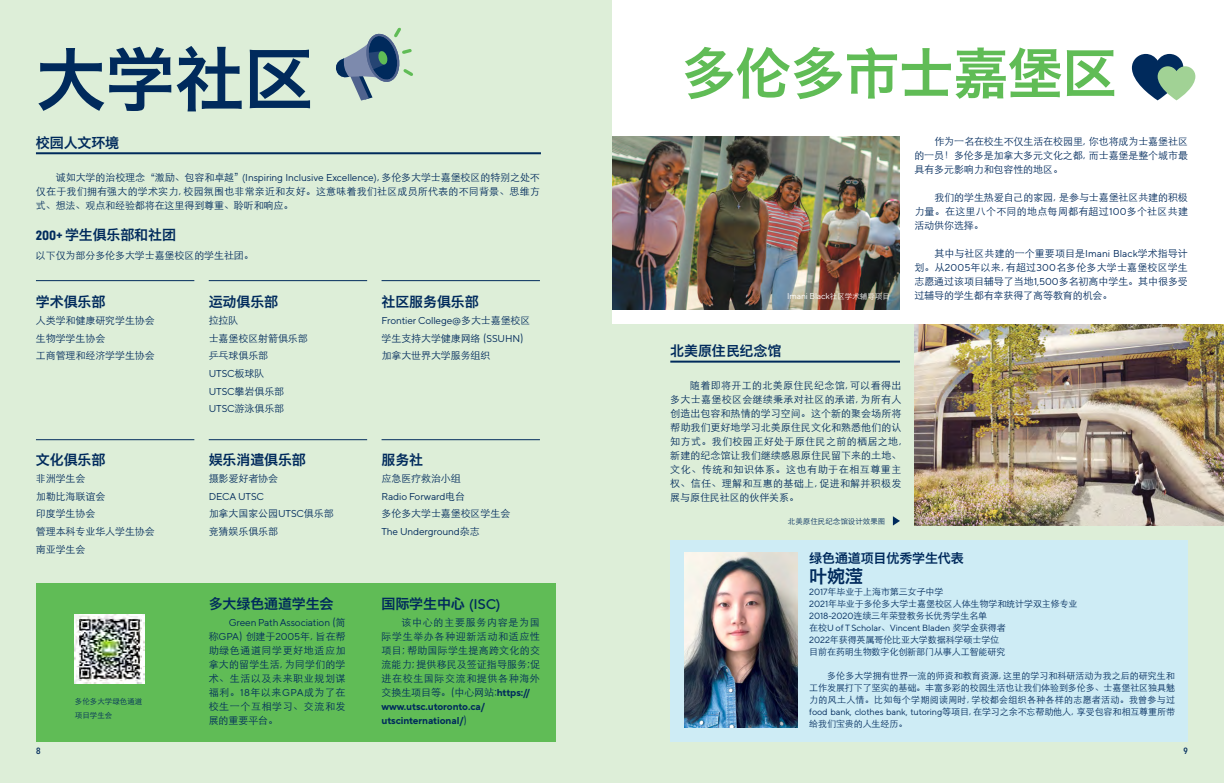
<style>
.page{position:relative;width:1224px;height:783px;background:#fff}
.page>*{position:absolute;margin:0;border:0;box-sizing:border-box;transform-origin:0 0}
.Hed_70pt_Ch{font:70px "Hiragino Sans GB W6";color:#002a5c}
.Hed_70pt_Ch-2{font:55px "Hiragino Sans GB W6";letter-spacing:-.01em;color:#60bc56}
.Name{font:18px "Hiragino Sans GB W6";color:#002a5c}
.Dek_Ch{font:14px "Hiragino Sans GB W6";letter-spacing:-.01em;color:#002a5c}
.Underlined_hed_Ch{font:14px "Hiragino Sans GB W6";letter-spacing:-.01em;color:#002a5c}
.Studies{font:13px "Hiragino Sans GB W6";letter-spacing:-.01em;color:#002a5c}
.Body_10pt_Ch{font:300 10px/14px "ST Heiti SC";letter-spacing:-.01em;color:#002a5c;text-align:justify}
.Body_10pt_Ch-2{font:10px "TT Norms Pro";letter-spacing:-.01em;color:#002a5c}
.Body_10pt_Ch-3{font:700 10px "TT Norms Pro";letter-spacing:-.01em;color:#002a5c}
.t1{font:500 9.5px "Config Condensed";color:#002a5c}
.Body{font:300 9px/12px "ST Heiti SC";letter-spacing:-.01em;color:#002a5c;text-align:justify}
.Body-2{font:9px "TT Norms Pro";letter-spacing:-.01em;color:#002a5c}
.t2{font:8.5px "TT Norms Pro";letter-spacing:-.01em;color:#fff}
.Body_10pt_Ch-4{font:300 7.5px "ST Heiti SC";color:#002a5c}
.s1{font-family:"TT Norms Pro";font-weight:400}
.s2{font-family:"Config Condensed";font-weight:700}
.s3{font-family:"ST Heiti SC";font-weight:300}
.s4{font-family:"TT Norms Pro";font-weight:500}
.s5{font-family:"TT Norms Pro";font-weight:700}
.s6{font-family:"ST Heiti SC";font-weight:300;font-size:7.5px}
</style>
<div class="page">
<div style="left:612px;top:324px;width:612px;height:459px;background:#ddeed8"></div>
<div style="left:0;top:0;width:612px;height:783px;background:#ddeed8"></div>
<div style="left:36px;top:583px;width:520px;height:159px;background:#60bc56"></div>
<hr style="left:670px;top:361px;width:230px;height:2px;background:#002a5c">
<img style="left:914px;top:324px;width:310px;height:202px">
<hr style="left:36px;top:152px;width:505px;height:2px;background:#002a5c">
<hr style="left:36px;top:280px;width:158px;height:1px;background:#002a5c">
<hr style="left:36px;top:439px;width:158px;height:1px;background:#002a5c">
<hr style="left:209px;top:280px;width:158px;height:1px;background:#002a5c">
<hr style="left:209px;top:439px;width:158px;height:1px;background:#002a5c">
<hr style="left:382px;top:280px;width:158px;height:1px;background:#002a5c">
<hr style="left:382px;top:439px;width:158px;height:1px;background:#002a5c">
<svg style="left:1132px;top:54px;width:63px;height:46px"></svg>
<svg style="left:336px;top:27px;width:77px;height:74px"></svg>
<img style="left:612px;top:137px;width:288px;height:173px">
<img style="left:74px;top:614px;width:70px;height:70px">
<div style="left:670px;top:540px;width:518px;height:201px;background:#ceecf5"></div>
<svg style="left:893px;top:516px;width:7px;height:10px"></svg>
<img style="left:684px;top:553px;width:113px;height:174px">
<p class="Hed_70pt_Ch" style="left:36px;top:33px;width:279px">大学社区</p>
<p class="Underlined_hed_Ch" style="left:36px;top:133px;width:85px">校园人文环境</p>
<p class="Body_10pt_Ch" style="left:36px;top:169px;width:506px;text-indent:20px">诚如大学的治校理念“激励、包容和卓越”<span class="s1">(Inspiring Inclusive Excellence)</span>, 多伦多大学士嘉堡校区的特别之处不仅在于我们拥有强大的学术实力, 校园氛围也非常亲近和友好。这意味着我们社区成员所代表的不同背景、思维方式、想法、观点和经验都将在这里得到尊重、聆听和响应。</p>
<p class="Dek_Ch" style="left:36px;top:226px;width:142px"><span class="s2">200+</span> 学生俱乐部和社团</p>
<p class="Body_10pt_Ch" style="left:36px;top:247px;width:219px">以下仅为部分多伦多大学士嘉堡校区的学生社团。</p>
<p class="Dek_Ch" style="left:36px;top:292px;width:71px">学术俱乐部</p>
<p class="Body_10pt_Ch" style="left:36px;top:312px;width:120px">人类学和健康研究学生协会</p>
<p class="Body_10pt_Ch" style="left:36px;top:330px;width:71px">生物学学生协会</p>
<p class="Body_10pt_Ch" style="left:36px;top:348px;width:120px">工商管理和经济学学生协会</p>
<p class="Dek_Ch" style="left:209px;top:292px;width:71px">运动俱乐部</p>
<p class="Body_10pt_Ch" style="left:209px;top:312px;width:31px">拉拉队</p>
<p class="Body_10pt_Ch" style="left:209px;top:330px;width:101px">士嘉堡校区射箭俱乐部</p>
<p class="Body_10pt_Ch" style="left:209px;top:348px;width:61px">乒乓球俱乐部</p>
<p class="Body_10pt_Ch-2" style="left:209px;top:367px;width:57px">UTSC<span class="s3">板球队</span></p>
<p class="Body_10pt_Ch" style="left:209px;top:383px;width:77px"><span class="s1">UTSC</span>攀岩俱乐部</p>
<p class="Body_10pt_Ch" style="left:209px;top:400px;width:77px"><span class="s1">UTSC</span>游泳俱乐部</p>
<p class="Dek_Ch" style="left:209px;top:450px;width:99px">娱乐消遣俱乐部</p>
<p class="Body_10pt_Ch" style="left:209px;top:470px;width:71px">摄影爱好者协会</p>
<p class="Body_10pt_Ch-2" style="left:209px;top:490px;width:57px">DECA UTSC</p>
<p class="Body_10pt_Ch" style="left:209px;top:506px;width:126px">加拿大国家公园<span class="s1">UTSC</span>俱乐部</p>
<p class="Body_10pt_Ch" style="left:209px;top:523px;width:71px">竞猜娱乐俱乐部</p>
<p class="Dek_Ch" style="left:36px;top:450px;width:71px">文化俱乐部</p>
<p class="Body_10pt_Ch" style="left:36px;top:470px;width:51px">非洲学生会</p>
<p class="Body_10pt_Ch" style="left:36px;top:488px;width:71px">加勒比海联谊会</p>
<p class="Body_10pt_Ch" style="left:36px;top:506px;width:61px">印度学生协会</p>
<p class="Body_10pt_Ch" style="left:36px;top:523px;width:120px">管理本科专业华人学生协会</p>
<p class="Body_10pt_Ch" style="left:36px;top:541px;width:51px">南亚学生会</p>
<p class="Body_10pt_Ch-4" style="left:75px;top:695px;width:69px">多伦多大学绿色通道</p>
<p class="Body_10pt_Ch-4" style="left:75px;top:709px;width:39px">项目学生会</p>
<p class="Dek_Ch" style="left:209px;top:594px;width:126px">多大绿色通道学生会</p>
<p class="Body_10pt_Ch" style="left:209px;top:614px;width:138px;text-indent:20px"><span class="s1">Green Path Association</span> (简称<span class="s1">GPA</span>) 创建于<span class="s1">2005</span>年, 旨在帮助绿色通道同学更好地适应加拿大的留学生活, 为同学们的学术、生活以及未来职业规划谋福利。<span class="s1">18</span>年以来<span class="s1">GPA</span>成为了在校生一个互相学习、交流和发展的重要平台。</p>
<p class="Dek_Ch" style="left:382px;top:292px;width:99px">社区服务俱乐部</p>
<p class="Body_10pt_Ch-2" style="left:382px;top:314px;width:150px">Frontier College@<span class="s3">多大士嘉堡校区</span></p>
<p class="Body_10pt_Ch" style="left:382px;top:330px;width:144px">学生支持大学健康网络 (<span class="s1">SSUHN</span>)</p>
<p class="Body_10pt_Ch" style="left:382px;top:348px;width:110px">加拿大世界大学服务组织</p>
<p class="Dek_Ch" style="left:382px;top:450px;width:43px">服务社</p>
<p class="Body_10pt_Ch" style="left:382px;top:470px;width:81px">应急医疗救治小组</p>
<p class="Body_10pt_Ch-2" style="left:382px;top:490px;width:85px">Radio Forward<span class="s3">电台</span></p>
<p class="Body_10pt_Ch" style="left:382px;top:506px;width:130px">多伦多大学士嘉堡校区学生会</p>
<p class="Body_10pt_Ch-2" style="left:382px;top:525px;width:100px">The Underground<span class="s3">杂志</span></p>
<p class="Dek_Ch" style="left:382px;top:594px;width:120px">国际学生中心 <span class="s4">(ISC)</span></p>
<p class="Body_10pt_Ch" style="left:382px;top:614px;width:160px;text-indent:20px">该中心的主要服务内容是为国际学生举办各种迎新活动和适应性项目; 帮助国际学生提高跨文化的交流能力; 提供移民及签证指导服务;促进在校生国际交流和提供各种海外交换生项目等。(中心网站:<span class="s5">https://</span></p>
<p class="Body_10pt_Ch-3" style="left:382px;top:700px;width:105px">www.utsc.utoronto.ca/</p>
<p class="Body_10pt_Ch-3" style="left:382px;top:714px;width:87px">utscinternational/<span class="s3">)</span></p>
<p class="Hed_70pt_Ch-2" style="left:681px;top:37px;width:438px">多伦多市士嘉堡区</p>
<p class="t2" style="left:787px;top:291px;width:104px">Imani Black<span class="s6">社区学术辅导项目</span></p>
<p class="Body_10pt_Ch" style="left:914px;top:133px;width:275px;text-indent:20px">作为一名在校生不仅生活在校园里, 你也将成为士嘉堡社区的一员！多伦多是加拿大多元文化之都, 而士嘉堡是整个城市最具有多元影响力和包容性的地区。</p>
<p class="Body_10pt_Ch" style="left:914px;top:189px;width:275px;text-indent:20px">我们的学生热爱自己的家园, 是参与士嘉堡社区共建的积极力量。在这里八个不同的地点每周都有超过<span class="s1">100</span>多个社区共建活动供你选择。</p>
<p class="Body_10pt_Ch" style="left:914px;top:245px;width:275px;text-indent:20px">其中与社区共建的一个重要项目是<span class="s1">Imani Black</span>学术指导计划。从<span class="s1">2005</span>年以来, 有超过<span class="s1">300</span>名多伦多大学士嘉堡校区学生志愿通过该项目辅导了当地<span class="s1">1,500</span>多名初高中学生。其中很多受过辅导的学生都有幸获得了高等教育的机会。</p>
<p class="Underlined_hed_Ch" style="left:670px;top:342px;width:113px">北美原住民纪念馆</p>
<p class="Body_10pt_Ch" style="left:670px;top:377px;width:233px;text-indent:20px">随着即将开工的北美原住民纪念馆, 可以看得出多大士嘉堡校区会继续秉承对社区的承诺, 为所有人创造出包容和热情的学习空间。这个新的聚会场所将帮助我们更好地学习北美原住民文化和熟悉他们的认知方式。我们校园正好处于原住民之前的栖居之地,新建的纪念馆让我们继续感恩原住民留下来的土地、文化、传统和知识体系。这也有助于在相互尊重主权、信任、理解和互惠的基础上, 促进和解并积极发展与原住民社区的伙伴关系。</p>
<p class="Body_10pt_Ch-4" style="left:788px;top:515px;width:99px">北美原住民纪念馆设计效果图</p>
<p class="Studies" style="left:809px;top:550px;width:156px">绿色通道项目优秀学生代表</p>
<p class="Name" style="left:809px;top:564px;width:55px">叶婉滢</p>
<p class="Body" style="left:809px;top:585px;width:136px"><span class="s1">2017</span>年毕业于上海市第三女子中学</p>
<p class="Body" style="left:809px;top:597px;width:270px"><span class="s1">2021</span>年毕业于多伦多大学士嘉堡校区人体生物学和统计学双主修专业</p>
<p class="Body" style="left:809px;top:609px;width:179px"><span class="s1">2018-2020</span>连续三年荣登教务长优秀学生名单</p>
<p class="Body-2" style="left:809px;top:622px;width:198px"><span class="s3">在校</span>U of T Scholar<span class="s3">、</span>Vincent Bladen <span class="s3">奖学金获得者</span></p>
<p class="Body" style="left:809px;top:633px;width:191px"><span class="s1">2022</span>年获得英属哥伦比亚大学数据科学硕士学位</p>
<p class="Body" style="left:809px;top:645px;width:198px">目前在药明生物数字化创新部门从事人工智能研究</p>
<p class="Body" style="left:809px;top:669px;width:367px;text-indent:18px">多伦多大学拥有世界一流的师资和教育资源, 这里的学习和科研活动为我之后的研究生和工作发展打下了坚实的基础。丰富多彩的校园生活也让我们体验到多伦多、士嘉堡社区独具魅力的风土人情。比如每个学期阅读周时, 学校都会组织各种各样的志愿者活动。我曾参与过<span class="s1">food bank, clothes bank, tutoring</span>等项目, 在学习之余不忘帮助他人, 享受包容和相互尊重所带给我们宝贵的人生经历。</p>
<p class="t1" style="left:36px;top:746px;width:6px">8</p>
<p class="t1" style="left:1184px;top:746px;width:6px">9</p>
</div>
